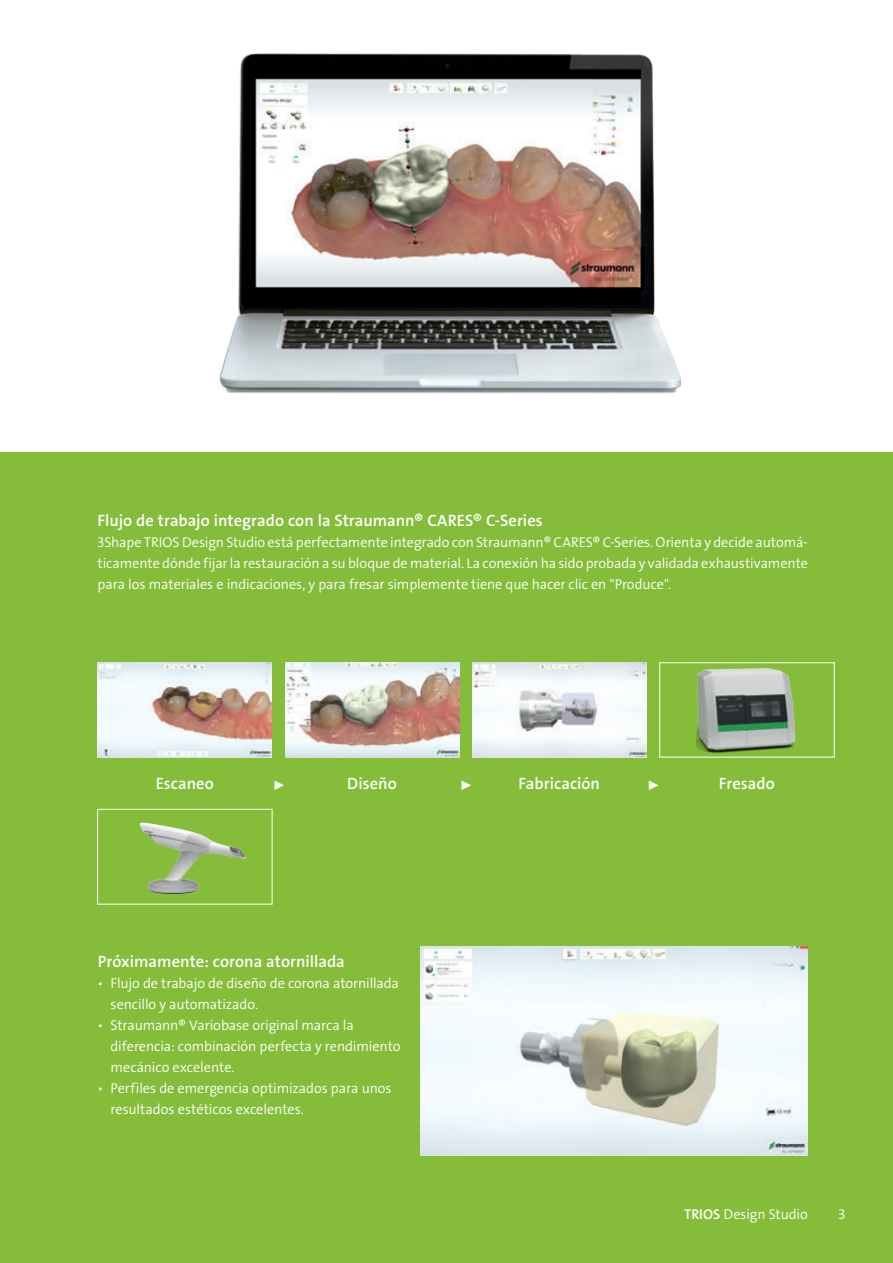
<style>
.page{position:relative;width:893px;height:1263px;background:#fff}
.page>*{position:absolute;margin:0;border:0;box-sizing:border-box;transform-origin:0 0}
.Copy_Title{font:16.5px "The Sans LP6 Se Bld";letter-spacing:.005em;color:#fff}
.Copy{font:14.25px/21px "The Sans LP4 Se Lig";letter-spacing:-.005em;color:#fff}
.Copy_Title-2{font:13.5px "The Sans LP6 Se Bld";color:#fff}
.s1{font-family:"The Sans LP6 Se Bld"}
</style>
<div class="page">
<hr style="left:0;top:0;width:1px;height:558px;background:#353b40">
<div style="left:0;top:452px;width:893px;height:811px;background:#85bd3b"></div>
<img style="left:98px;top:663px;width:174px;height:94px">
<img style="left:285px;top:663px;width:174px;height:94px">
<img style="left:472px;top:663px;width:174px;height:94px">
<img style="left:421px;top:946px;width:387px;height:209px">
<img style="left:139px;top:822px;width:107px;height:72px">
<div style="left:97px;top:809px;width:175px;height:95px;border:1px solid #fff"></div>
<img style="left:696px;top:668px;width:100px;height:85px">
<div style="left:659px;top:662px;width:175px;height:95px;border:1px solid #fff"></div>
<img style="left:219px;top:53px;width:462px;height:340px">
<p class="Copy_Title" style="left:98px;top:510px;width:447px">Flujo de trabajo integrado con la Straumann® CARES® C-Series</p>
<p class="Copy" style="left:98px;top:532px;width:712px;text-align:justify">3Shape TRIOS Design Studio está perfectamente integrado con Straumann® CARES® C-Series. Orienta y decide automá&shy;ticamente dónde fijar la restauración a su bloque de material. La conexión ha sido probada y validada exhaustivamente para los materiales e indicaciones, y para fresar simplemente tiene que hacer clic en "Produce".</p>
<p class="Copy_Title" style="left:156px;top:772px;width:60px">Escaneo</p>
<p class="Copy_Title-2" style="left:272px;top:776px;width:14px">⊲</p>
<p class="Copy_Title" style="left:347px;top:772px;width:51px">Diseño</p>
<p class="Copy_Title-2" style="left:459px;top:776px;width:14px">⊲</p>
<p class="Copy_Title" style="left:518px;top:772px;width:83px">Fabricación</p>
<p class="Copy_Title-2" style="left:646px;top:776px;width:14px">⊲</p>
<p class="Copy_Title" style="left:719px;top:772px;width:58px">Fresado</p>
<p class="Copy_Title" style="left:98px;top:951px;width:249px">Próximamente: corona atornillada</p>
<p class="Copy" style="left:111px;top:973px;width:290px;text-indent:-13px">ѹ Flujo de trabajo de diseño de corona atornillada sencillo y automatizado.</p>
<p class="Copy" style="left:111px;top:1015px;width:291px;text-indent:-13px">ѹ Straumann® Variobase original marca la diferencia: combinación perfecta y rendimiento mecánico excelente.</p>
<p class="Copy" style="left:111px;top:1078px;width:283px;text-indent:-13px">ѹ Perfiles de emergencia optimizados para unos resultados estéticos excelentes.</p>
<p class="Copy" style="left:684px;top:1204px;width:125px"><span class="s1">TRIOS</span> Design Studio</p>
<p class="Copy" style="left:838px;top:1204px;width:9px">3</p>
</div>
